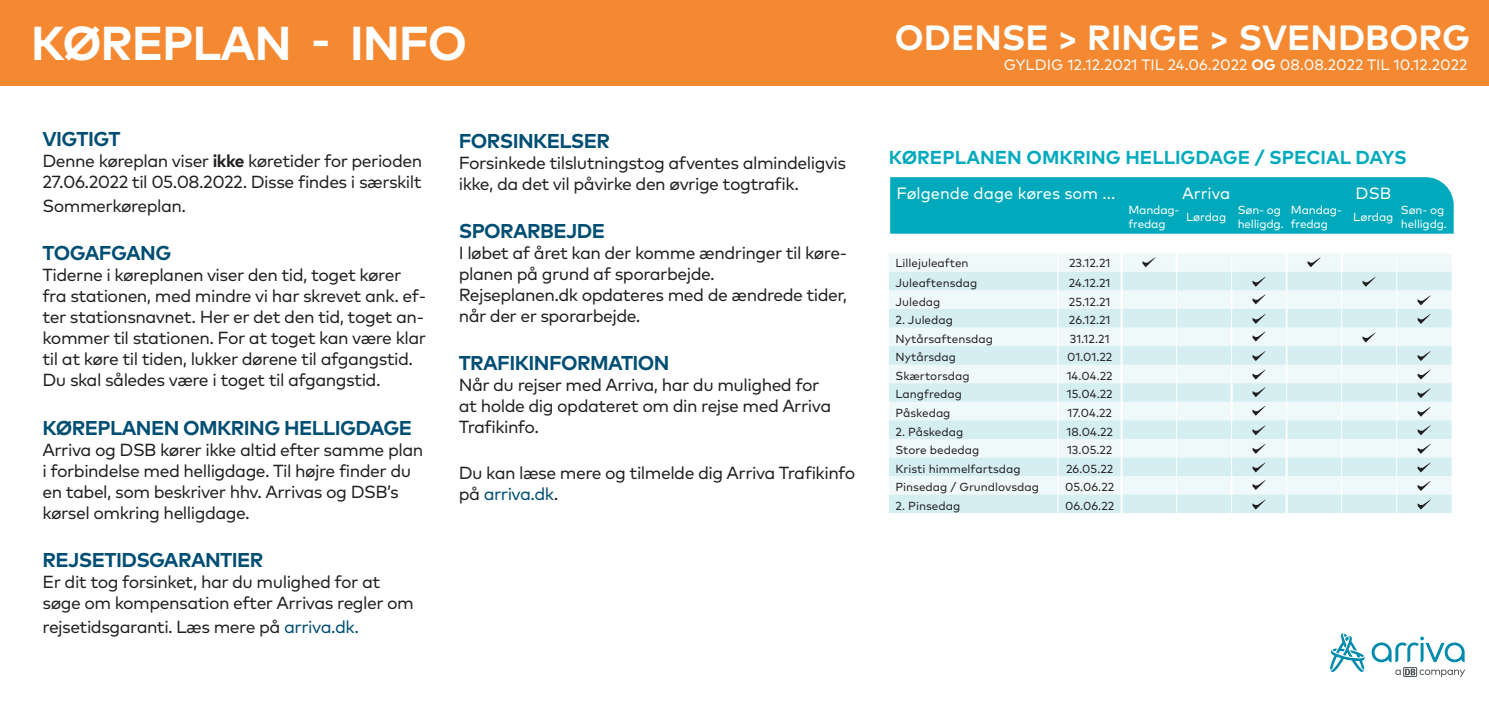
<style>
.page{position:relative;width:1489px;height:702px;background:#fff}
.page>*{position:absolute;margin:0;border:0;box-sizing:border-box;transform-origin:0 0}
.t1{font:700 47.5px "Mark Pro";letter-spacing:-.025em;color:#fff}
.t2{font:700 35px "Mark Pro";color:#fff}
.t3{font:700 20px "Mark Pro";letter-spacing:-.03em;color:#004e73}
.t4{font:700 18.75px "Mark Pro";color:#00aabc}
.t5{font:17.5px/21px "Mark Pro";letter-spacing:-.03em;color:#231f20}
.t6{font:16.25px "Mark Pro";color:#fff}
.t7{font:15px "Mark Pro";color:#fff}
.t8{font:11.75px "Mark Pro";color:#231f20}
.t9{font:11.75px/13.2px "Mark Pro";letter-spacing:-.015em;color:#fff}
.s1{font-weight:700}
.s2{color:#004e73}
</style>
<div class="page">
<div style="left:889px;top:253px;width:562px;height:19px;background:#f0f9fa"></div>
<svg style="left:889px;top:272px;width:562px;height:241px;fill:#d5eef2"></svg>
<svg style="left:1175px;top:253px;width:2px;height:260px"></svg>
<svg style="left:1230px;top:253px;width:2px;height:260px"></svg>
<svg style="left:1340px;top:253px;width:2px;height:260px"></svg>
<svg style="left:1395px;top:253px;width:1px;height:260px"></svg>
<svg style="left:1285px;top:253px;width:2px;height:260px"></svg>
<svg style="left:1057px;top:253px;width:1px;height:260px"></svg>
<svg style="left:1120px;top:253px;width:2px;height:260px"></svg>
<svg style="left:1142px;top:257px;width:13px;height:10px"></svg>
<svg style="left:1307px;top:257px;width:13px;height:10px"></svg>
<svg style="left:1252px;top:276px;width:13px;height:11px"></svg>
<svg style="left:1362px;top:276px;width:13px;height:11px"></svg>
<svg style="left:1252px;top:294px;width:13px;height:10px"></svg>
<svg style="left:1417px;top:295px;width:13px;height:10px"></svg>
<svg style="left:1252px;top:313px;width:13px;height:11px"></svg>
<svg style="left:1417px;top:313px;width:13px;height:11px"></svg>
<svg style="left:1252px;top:331px;width:13px;height:10px"></svg>
<svg style="left:1362px;top:332px;width:13px;height:10px"></svg>
<svg style="left:1252px;top:350px;width:13px;height:11px"></svg>
<svg style="left:1417px;top:350px;width:13px;height:11px"></svg>
<svg style="left:1252px;top:369px;width:13px;height:10px"></svg>
<svg style="left:1417px;top:369px;width:13px;height:10px"></svg>
<svg style="left:1252px;top:387px;width:13px;height:10px"></svg>
<svg style="left:1417px;top:388px;width:13px;height:10px"></svg>
<svg style="left:1252px;top:405px;width:13px;height:11px"></svg>
<svg style="left:1417px;top:406px;width:13px;height:11px"></svg>
<svg style="left:1252px;top:425px;width:13px;height:10px"></svg>
<svg style="left:1417px;top:425px;width:13px;height:10px"></svg>
<svg style="left:1252px;top:443px;width:13px;height:11px"></svg>
<svg style="left:1417px;top:443px;width:13px;height:11px"></svg>
<svg style="left:1252px;top:462px;width:13px;height:10px"></svg>
<svg style="left:1417px;top:462px;width:13px;height:10px"></svg>
<svg style="left:1252px;top:479px;width:13px;height:11px"></svg>
<svg style="left:1417px;top:480px;width:13px;height:11px"></svg>
<svg style="left:1252px;top:499px;width:13px;height:10px"></svg>
<svg style="left:1417px;top:499px;width:13px;height:10px"></svg>
<div style="left:890px;top:177px;width:563px;height:57px;background:#00aabc"></div>
<div style="left:0;top:0;width:1488px;height:86px;background:#f58932"></div>
<svg style="left:1371px;top:636px;width:93px;height:41px"></svg>
<svg style="left:1330px;top:633px;width:34px;height:39px"></svg>
<h1 class="t1" style="left:31px;top:7px;width:438px">KØREPLAN - INFO</h1>
<p class="t3" style="left:43px;top:123px;width:80px">VIGTIGT</p>
<p class="t5" style="left:43px;top:149px;width:381px">Denne køreplan viser <span class="s1">ikke</span> køretider for perioden<br>27.06.2022 til 05.08.2022. Disse findes i særskilt</p>
<p class="t5" style="left:43px;top:194px;width:145px">Sommerkøreplan.</p>
<p class="t3" style="left:43px;top:238px;width:130px">TOGAFGANG</p>
<p class="t5" style="left:43px;top:263px;width:385px">Tiderne i køreplanen viser den tid, toget kører fra stationen, med mindre vi har skrevet ank. ef&shy;ter stationsnavnet. Her er det den tid, toget an&shy;kommer til stationen. For at toget kan være klar til at køre til tiden, lukker dørene til afgangstid.<br>Du skal således være i toget til afgangstid.</p>
<p class="t3" style="left:43px;top:412px;width:371px">KØREPLANEN OMKRING HELLIGDAGE</p>
<p class="t5" style="left:43px;top:437px;width:382px">Arriva og DSB kører ikke altid efter samme plan i forbindelse med helligdage. Til højre finder du en tabel, som beskriver hhv. Arrivas og DSB’s kørsel omkring helligdage.</p>
<p class="t3" style="left:43px;top:544px;width:222px">REJSETIDSGARANTIER</p>
<p class="t5" style="left:43px;top:569px;width:373px">Er dit tog forsinket, har du mulighed for at søge om kompensation efter Arrivas regler om</p>
<p class="t5" style="left:43px;top:614px;width:318px">rejsetidsgaranti. Læs mere på <span class="s2">arriva.dk.</span></p>
<p class="t3" style="left:459px;top:125px;width:153px">FORSINKELSER</p>
<p class="t5" style="left:459px;top:150px;width:389px">Forsinkede tilslutningstog afventes almindeligvis ikke, da det vil påvirke den øvrige togtrafik.</p>
<p class="t3" style="left:459px;top:216px;width:148px">SPORARBEJDE</p>
<p class="t5" style="left:459px;top:241px;width:390px">I løbet af året kan der komme ændringer til køre&shy;planen på grund af sporarbejde.<br>Rejseplanen.dk opdateres med de ændrede tider, når der er sporarbejde.</p>
<p class="t3" style="left:459px;top:348px;width:212px">TRAFIKINFORMATION</p>
<p class="t5" style="left:459px;top:373px;width:374px">Når du rejser med Arriva, har du mulighed for at holde dig opdateret om din rejse med Arriva<br>Trafikinfo.</p>
<p class="t5" style="left:459px;top:460px;width:398px">Du kan læse mere og tilmelde dig Arriva Trafikinfo på <span class="s2">arriva.dk</span>.</p>
<h2 class="t2" style="left:894px;top:11px;width:577px">ODENSE &gt; RINGE &gt; SVENDBORG</h2>
<p class="t7" style="left:1003px;top:53px;width:465px">GYLDIG 12.12.2021 TIL 24.06.2022 <span class="s1">OG</span> 08.08.2022 TIL 10.12.2022</p>
<p class="t4" style="left:888px;top:143px;width:519px">KØREPLANEN OMKRING HELLIGDAGE / SPECIAL DAYS</p>
<p class="t6" style="left:896px;top:181px;width:220px">Følgende dage køres som ...</p>
<p class="t6" style="left:1182px;top:181px;width:50px">Arriva</p>
<p class="t6" style="left:1355px;top:181px;width:37px">DSB</p>
<p class="t9" style="left:1128px;top:202px;width:53px">Mandag&shy;fredag</p>
<p class="t9" style="left:1185px;top:209px;width:42px">Lørdag</p>
<p class="t9" style="left:1237px;top:202px;width:48px">Søn- og helligdg.</p>
<p class="t9" style="left:1290px;top:202px;width:53px">Mandag&shy;fredag</p>
<p class="t9" style="left:1353px;top:209px;width:42px">Lørdag</p>
<p class="t9" style="left:1400px;top:202px;width:48px">Søn- og helligdg.</p>
<p class="t8" style="left:895px;top:254px;width:75px">Lillejuleaften</p>
<p class="t8" style="left:1068px;top:254px;width:43px">23.12.21</p>
<p class="t8" style="left:895px;top:274px;width:83px">Juleaftensdag</p>
<p class="t8" style="left:1068px;top:274px;width:43px">24.12.21</p>
<p class="t8" style="left:895px;top:292px;width:46px">Juledag</p>
<p class="t8" style="left:1068px;top:292px;width:43px">25.12.21</p>
<p class="t8" style="left:895px;top:311px;width:59px">2. Juledag</p>
<p class="t8" style="left:1068px;top:311px;width:43px">26.12.21</p>
<p class="t8" style="left:895px;top:330px;width:99px">Nytårsaftensdag</p>
<p class="t8" style="left:1069px;top:330px;width:41px">31.12.21</p>
<p class="t8" style="left:895px;top:348px;width:62px">Nytårsdag</p>
<p class="t8" style="left:1067px;top:348px;width:47px">01.01.22</p>
<p class="t8" style="left:895px;top:367px;width:76px">Skærtorsdag</p>
<p class="t8" style="left:1066px;top:367px;width:47px">14.04.22</p>
<p class="t8" style="left:895px;top:385px;width:68px">Langfredag</p>
<p class="t8" style="left:1066px;top:385px;width:47px">15.04.22</p>
<p class="t8" style="left:895px;top:404px;width:56px">Påskedag</p>
<p class="t8" style="left:1067px;top:404px;width:46px">17.04.22</p>
<p class="t8" style="left:895px;top:422px;width:69px">2. Påskedag</p>
<p class="t8" style="left:1066px;top:422px;width:48px">18.04.22</p>
<p class="t8" style="left:895px;top:441px;width:85px">Store bededag</p>
<p class="t8" style="left:1066px;top:441px;width:47px">13.05.22</p>
<p class="t8" style="left:895px;top:459px;width:127px">Kristi himmelfartsdag</p>
<p class="t8" style="left:1066px;top:459px;width:49px">26.05.22</p>
<p class="t8" style="left:895px;top:478px;width:145px">Pinsedag / Grundlovsdag</p>
<p class="t8" style="left:1065px;top:478px;width:51px">05.06.22</p>
<p class="t8" style="left:895px;top:497px;width:66px">2. Pinsedag</p>
<p class="t8" style="left:1065px;top:497px;width:51px">06.06.22</p>
</div>
